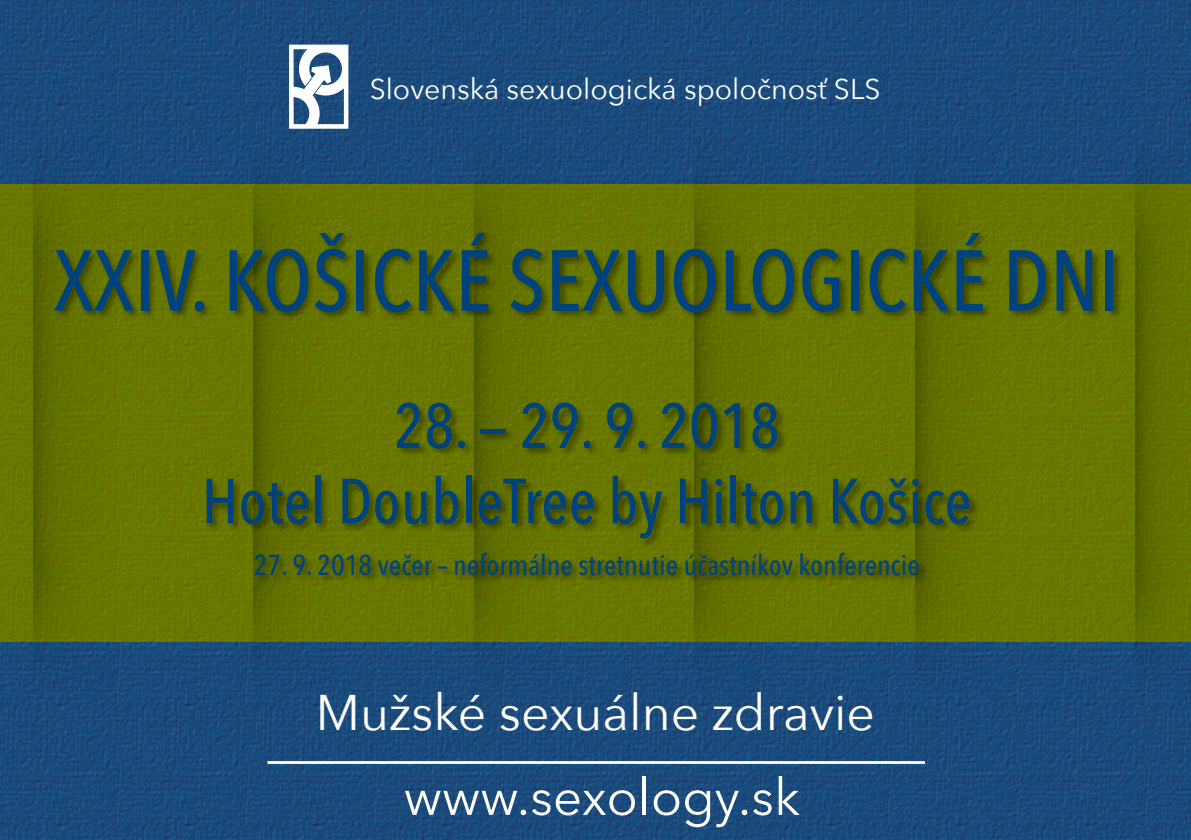
<style>
.page{position:relative;width:1191px;height:840px;background:#fff}
.page>*{position:absolute;margin:0;border:0;box-sizing:border-box;transform-origin:0 0}
.t1{font:500 85.6px "Avenir Next Condensed";color:#00427d}
.t2{font:500 62.8px/75.2px "Avenir Next Condensed";color:#00427d;text-align:center}
.t3{font:51.4px "Avenir Next";color:#fff}
.t4{font:50px "Avenir Next";color:#fff}
.t5{font:500 28.6px "Avenir Next Condensed";color:#00427d}
.t6{font:28.6px "Avenir Next";color:#fff}
</style>
<div class="page">
<img style="left:0;top:0;width:1191px;height:839px">
<div style="left:0;top:184px;width:1191px;height:457px;background:#697800"></div>
<svg style="left:254px;top:137px;width:85px;height:554px"></svg>
<svg style="left:33px;top:137px;width:86px;height:554px"></svg>
<svg style="left:694px;top:137px;width:86px;height:554px"></svg>
<svg style="left:474px;top:137px;width:86px;height:554px"></svg>
<svg style="left:915px;top:137px;width:86px;height:554px"></svg>
<svg style="left:1135px;top:137px;width:56px;height:554px"></svg>
<img style="left:49px;top:229px;width:1084px;height:365px">
<hr style="left:267px;top:760px;width:658px;height:3px;background:#fff">
<svg style="left:289px;top:45px;width:59px;height:84px"></svg>
<p class="t6" style="left:370px;top:64px;width:512px">Slovenská sexuologická spoločnosť SLS</p>
<h1 class="t1" style="left:54px;top:229px;width:1067px">XXIV. KOŠICKÉ SEXUOLOGICKÉ DNI</h1>
<h2 class="t2" style="left:202px;top:388px;width:771px">28. — 29. 9. 2018<br>Hotel DoubleTree by Hilton Košice</h2>
<p class="t5" style="left:254px;top:547px;width:667px">27. 9. 2018 večer – neformálne stretnutie účastníkov konferencie</p>
<h3 class="t4" style="left:316px;top:669px;width:560px">Mužské sexuálne zdravie</h3>
<h3 class="t3" style="left:404px;top:753px;width:398px">www.sexology.sk</h3>
</div>
